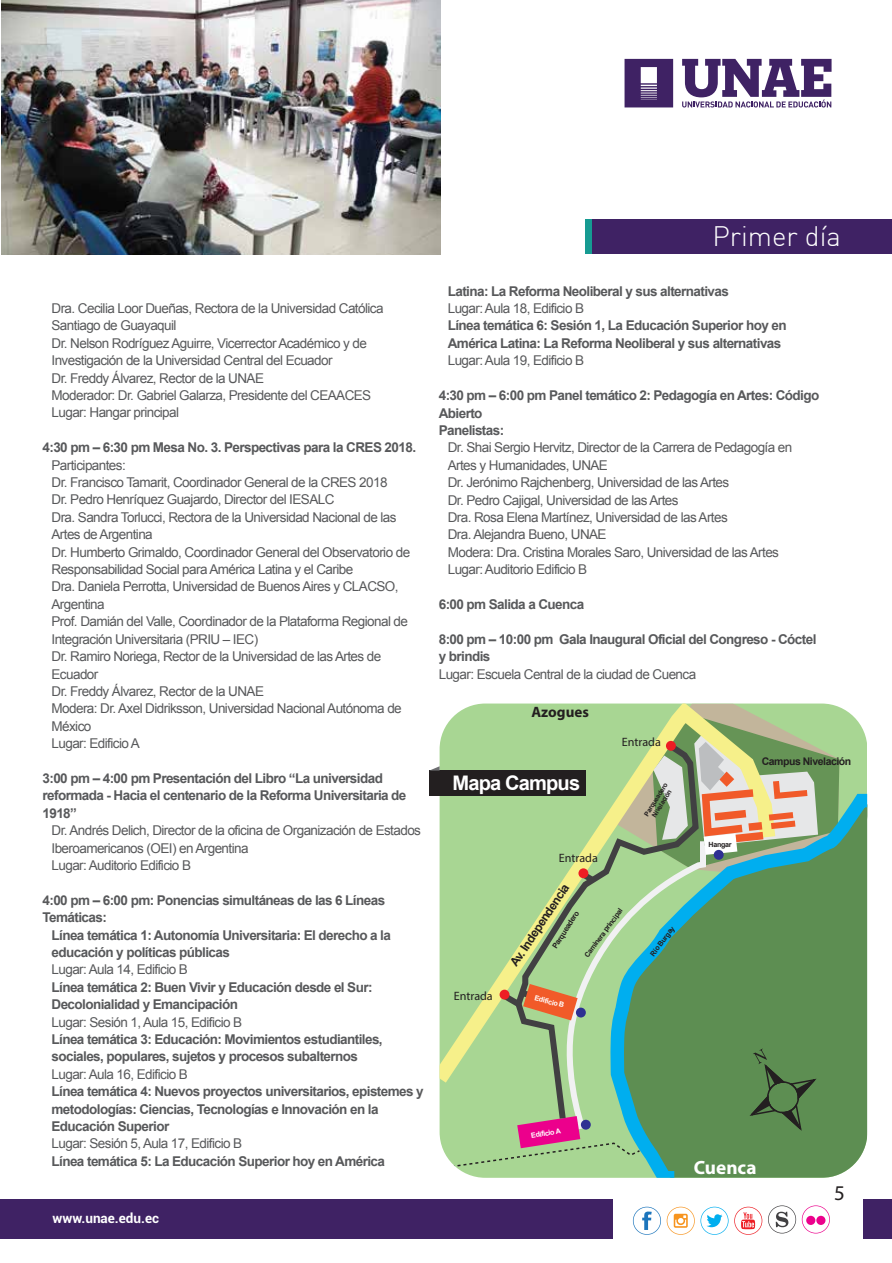
<style>
.page{position:relative;width:892px;height:1263px;background:#fff}
.page>*{position:absolute;margin:0;border:0;box-sizing:border-box;transform-origin:0 0}
.t1{font:300 27.6px "DIN";color:#fff}
.t2{font:21px "Myriad Pro";color:#231f20}
.t3{font:700 20.1px "Arial";letter-spacing:-.045em;color:#fff}
.t4{font:700 19.2px "Myriad Pro";color:#fff}
.t5{font:700 15px "Myriad Pro";color:#231f20}
.t6{font:13.5px/17.4px "Arial";letter-spacing:-.045em;color:#58595b}
.t7{font:700 13.5px/17.4px "Arial";letter-spacing:-.045em;color:#58595b}
.t8{font:700 13.5px "Roboto";color:#fff}
.t9{font:12.15px "Myriad Pro";color:#231f20}
.t10{font:700 12px "Arial";color:#231f20}
.t11{font:700 10.5px "Arial";letter-spacing:-.045em;color:#231f20}
.t12{font:700 7.5px "Arial";color:#231f20}
.t13{font:700 7.2px "Arial";letter-spacing:-.045em;color:#231f20}
.t14{font:700 7.2px "Arial";color:#fff}
.t15{font:700 6.6px/7.1px "Arial";color:#231f20;text-align:center}
</style>
<div class="page">
<div style="left:0;top:1199px;width:612px;height:40px;background:#3f2264"></div>
<div style="left:863px;top:1199px;width:29px;height:40px;background:#3f2264"></div>
<div style="left:592px;top:220px;width:299px;height:34px;background:#3f2264"></div>
<div style="left:585px;top:220px;width:7px;height:34px;background:#169b92"></div>
<svg style="left:734px;top:1206px;width:28px;height:29px"></svg>
<svg style="left:633px;top:1206px;width:61px;height:29px"></svg>
<svg style="left:700px;top:1206px;width:28px;height:29px"></svg>
<svg style="left:768px;top:1205px;width:61px;height:28px"></svg>
<img style="left:1px;top:0;width:440px;height:254px">
<svg style="left:682px;top:59px;width:149px;height:48px"></svg>
<svg style="left:624px;top:59px;width:49px;height:48px;background:#5e467d"></svg>
<svg style="left:603px;top:787px;width:264px;height:391px;background:#629965"></svg>
<svg style="left:429px;top:703px;width:410px;height:465px;background:#90b481"></svg>
<h1 class="t1" style="left:712px;top:219px;width:130px">Primer día</h1>
<p class="t6" style="left:52px;top:300px;width:333px">Dra. Cecilia Loor Dueñas, Rectora de la Universidad Católica Santiago de Guayaquil<br>Dr. Nelson Rodríguez Aguirre, Vicerrector Académico y de Investigación de la Universidad Central del Ecuador<br>Dr. Freddy Álvarez, Rector de la UNAE<br>Moderador: Dr. Gabriel Galarza, Presidente del CEAACES Lugar: Hangar principal</p>
<p class="t7" style="left:43px;top:439px;width:375px">4:30 pm – 6:30 pm Mesa No. 3. Perspectivas para la CRES 2018.</p>
<p class="t6" style="left:52px;top:456px;width:360px">Participantes:<br>Dr. Francisco Tamarit, Coordinador General de la CRES 2018<br>Dr. Pedro Henríquez Guajardo, Director del IESALC<br>Dra. Sandra Torlucci, Rectora de la Universidad Nacional de las Artes de Argentina<br>Dr. Humberto Grimaldo, Coordinador General del Observatorio de Responsabilidad Social para América Latina y el Caribe<br>Dra. Daniela Perrotta, Universidad de Buenos Aires y CLACSO, Argentina<br>Prof. Damián del Valle, Coordinador de la Plataforma Regional de Integración Universitaria (PRIU – IEC)<br>Dr. Ramiro Noriega, Rector de la Universidad de las Artes de Ecuador<br>Dr. Freddy Álvarez, Rector de la UNAE<br>Modera: Dr. Axel Didriksson, Universidad Nacional Autónoma de México<br>Lugar: Edificio A</p>
<p class="t7" style="left:43px;top:770px;width:365px">3:00 pm – 4:00 pm Presentación del Libro “La universidad reformada - Hacia el centenario de la Reforma Universitaria de<br>1918”</p>
<p class="t6" style="left:52px;top:822px;width:371px">Dr. Andrés Delich, Director de la oficina de Organización de Estados<br>Iberoamericanos (OEI) en Argentina<br>Lugar: Auditorio Edificio B</p>
<p class="t7" style="left:43px;top:892px;width:344px">4:00 pm – 6:00 pm: Ponencias simultáneas de las 6 Líneas<br>Temáticas:</p>
<p class="t7" style="left:52px;top:926px;width:341px">Línea temática 1: Autonomía Universitaria: El derecho a la educación y políticas públicas</p>
<p class="t6" style="left:52px;top:961px;width:138px">Lugar: Aula 14, Edificio B</p>
<p class="t7" style="left:52px;top:979px;width:322px">Línea temática 2: Buen Vivir y Educación desde el Sur:<br>Decolonialidad y Emancipación</p>
<p class="t6" style="left:52px;top:1013px;width:192px">Lugar: Sesión 1, Aula 15, Edificio B</p>
<p class="t7" style="left:52px;top:1031px;width:333px">Línea temática 3: Educación: Movimientos estudiantiles, sociales, populares, sujetos y procesos subalternos</p>
<p class="t6" style="left:52px;top:1065px;width:138px">Lugar: Aula 16, Edificio B</p>
<p class="t7" style="left:52px;top:1083px;width:373px">Línea temática 4: Nuevos proyectos universitarios, epistemes y metodologías: Ciencias, Tecnologías e Innovación en la<br>Educación Superior</p>
<p class="t6" style="left:52px;top:1135px;width:192px">Lugar: Sesión 5, Aula 17, Edificio B</p>
<p class="t7" style="left:52px;top:1153px;width:335px">Línea temática 5: La Educación Superior hoy en América</p>
<p class="t8" style="left:52px;top:1209px;width:108px">www.unae.edu.ec</p>
<p class="t7" style="left:448px;top:283px;width:283px">Latina: La Reforma Neoliberal y sus alternativas</p>
<p class="t6" style="left:448px;top:300px;width:138px">Lugar: Aula 18, Edificio B</p>
<p class="t7" style="left:448px;top:317px;width:340px">Línea temática 6: Sesión 1, La Educación Superior hoy en<br>América Latina: La Reforma Neoliberal y sus alternativas</p>
<p class="t6" style="left:448px;top:352px;width:138px">Lugar: Aula 19, Edificio B</p>
<p class="t7" style="left:438px;top:387px;width:382px">4:30 pm – 6:00 pm Panel temático 2: Pedagogía en Artes: Código<br>Abierto<br>Panelistas:</p>
<p class="t6" style="left:448px;top:439px;width:346px">Dr. Shai Sergio Hervitz, Director de la Carrera de Pedagogía en Artes y Humanidades, UNAE<br>Dr. Jerónimo Rajchenberg, Universidad de las Artes<br>Dr. Pedro Cajigal, Universidad de las Artes<br>Dra. Rosa Elena Martínez, Universidad de las Artes<br>Dra. Alejandra Bueno, UNAE<br>Modera: Dra. Cristina Morales Saro, Universidad de las Artes Lugar: Auditorio Edificio B</p>
<p class="t7" style="left:438px;top:596px;width:147px">6:00 pm Salida a Cuenca</p>
<p class="t7" style="left:438px;top:631px;width:379px">8:00 pm – 10:00 pm Gala Inaugural Oficial del Congreso - Cóctel y brindis</p>
<p class="t6" style="left:438px;top:665px;width:259px">Lugar: Escuela Central de la ciudad de Cuenca</p>
<p class="t5" style="left:531px;top:702px;width:59px">Azogues</p>
<h3 class="t3" style="left:452px;top:769px;width:129px">Mapa Campus</h3>
<p class="t9" style="left:559px;top:850px;width:40px">Entrada</p>
<p class="t9" style="left:622px;top:734px;width:40px">Entrada</p>
<p class="t15" style="left:643px;top:813px;width:39px;rotate:-57deg">Parqueadero<br>Nivelación</p>
<p class="t9" style="left:454px;top:988px;width:40px">Entrada</p>
<p class="t10" style="left:506px;top:960px;width:98px;rotate:-56deg">Av. Independencia</p>
<p class="t13" style="left:582px;top:953px;width:61px;rotate:-53deg">Caminera principal</p>
<p class="t12" style="left:550px;top:945px;width:44px;rotate:-57deg">Parqueadero</p>
<p class="t14" style="left:536px;top:993px;width:32px;rotate:14deg">Edificio B</p>
<p class="t13" style="left:648px;top:952px;width:37px;rotate:-53deg">Río Burgay</p>
<p class="t13" style="left:708px;top:839px;width:25px">Hangar</p>
<p class="t11" style="left:761px;top:754px;width:91px">Campus Nivelación</p>
<p class="t14" style="left:530px;top:1131px;width:31px;rotate:-10deg">Edificio A</p>
<h3 class="t4" style="left:694px;top:1155px;width:64px">Cuenca</h3>
<h2 class="t2" style="left:834px;top:1179px;width:12px">5</h2>
</div>
